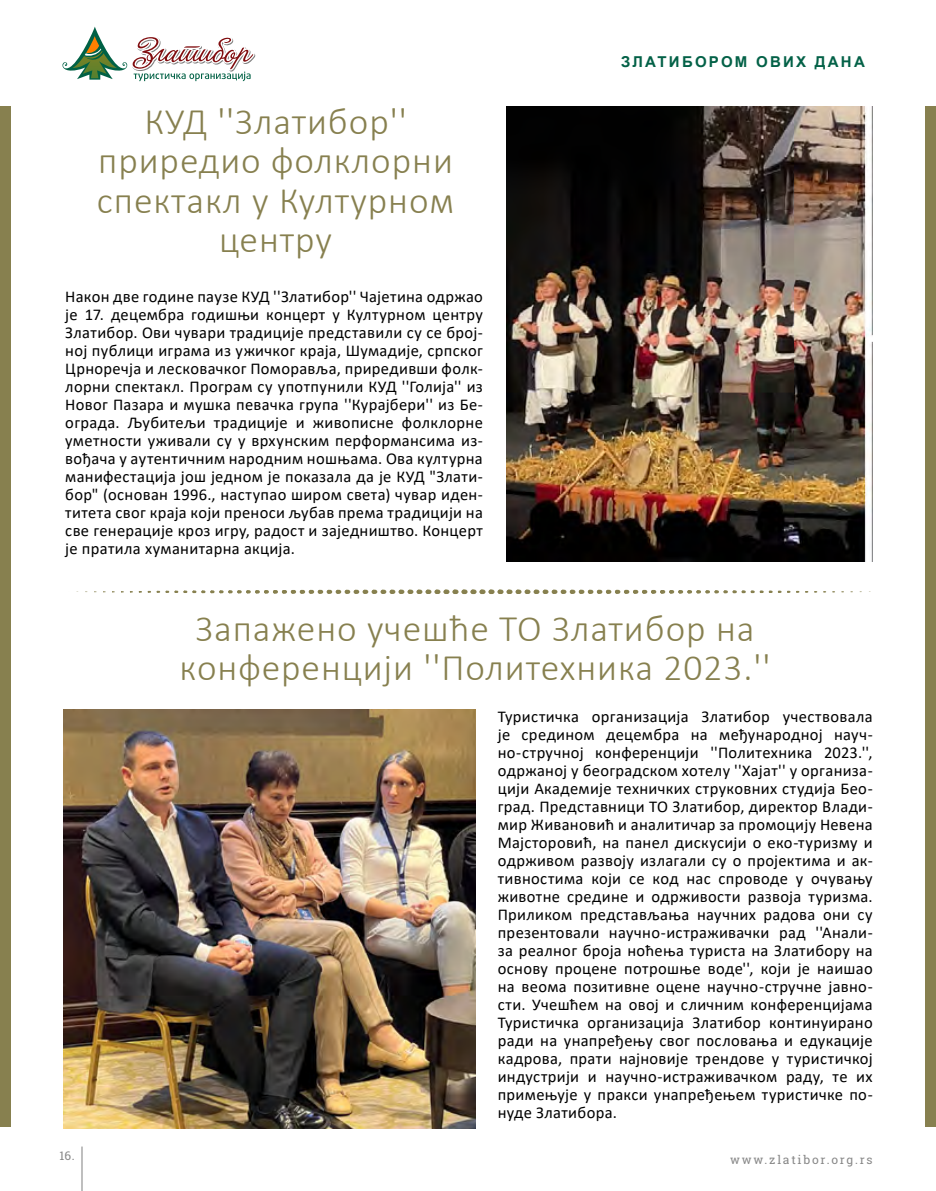
<style>
.page{position:relative;width:936px;height:1191px;background:#fff}
.page>*{position:absolute;margin:0;border:0;box-sizing:border-box;transform-origin:0 0}
.t1{font:300 37.5px/39px "Calibri";letter-spacing:.025em;color:#87804f;text-align:center}
.t2{font:16.5px/18px "Calibri";letter-spacing:.02em;color:#000;text-align:justify}
.t3{font:700 15px "Arial";letter-spacing:.15em;color:#036147}
.t4{font:12px "Roboto Slab";letter-spacing:.15em;color:#878787}
</style>
<div class="page">
<hr style="left:82px;top:1146px;width:1px;height:45px;background:#808080">
<div style="left:0;top:106px;width:10px;height:1020px;background:#87804f"></div>
<div style="left:925px;top:106px;width:10px;height:1020px;background:#87804f"></div>
<svg style="left:62px;top:27px;width:194px;height:54px"></svg>
<svg style="left:157px;top:589px;width:624px;height:5px"></svg>
<img style="left:506px;top:106px;width:366px;height:455px">
<img style="left:64px;top:709px;width:411px;height:419px">
<h1 class="t1" style="left:97px;top:102px;width:359px">КУД ''Златибор'' приредио фолклорни спектакл у Културном центру</h1>
<p class="t2" style="left:65px;top:287px;width:419px">Након две године паузе КУД ''Златибор'' Чајетина одржао је 17. децембра годишњи концерт у Културном центру Златибор. Ови чувари традиције представили су се број&shy;ној публици играма из ужичког краја, Шумадије, српског Црноречја и лесковачког Поморавља, приредивши фолк&shy;лорни спектакл. Програм су употпунили КУД ''Голија'' из Новог Пазара и мушка певачка група ''Курајбери'' из Бе&shy;ограда. Љубитељи традиције и живописне фолклорне уметности уживали су у врхунским перформансима из&shy;вођача у аутентичним народним ношњама. Ова културна манифестација још једном је показала да је КУД "Злати&shy;бор" (основан 1996., наступао широм света) чувар иден&shy;титета свог краја који преноси љубав према традицији на све генерације кроз игру, радост и заједништво. Концерт је пратила хуманитарна акција.</p>
<p class="t3" style="left:621px;top:51px;width:245px">ЗЛАТИБОРОМ ОВИХ ДАНА</p>
<h1 class="t1" style="left:179px;top:609px;width:592px">Запажено учешће ТО Златибор на конференцији ''Политехника 2023.''</h1>
<p class="t2" style="left:497px;top:707px;width:376px">Туристичка организација Златибор учествовала је средином децембра на међународној науч&shy;но-стручној конференцији ''Политехника 2023.'', одржаној у београдском хотелу ''Хајат'' у организа&shy;цији Академије техничких струковних студија Бео&shy;град. Представници ТО Златибор, директор Влади&shy;мир Живановић и аналитичар за промоцију Невена Мајсторовић, на панел дискусији о еко-туризму и одрживом развоју излагали су о пројектима и ак&shy;тивностима који се код нас спроводе у очувању животне средине и одрживости развоја туризма.<br>Приликом представљања научних радова они су презентовали научно-истраживачки рад ''Анали&shy;за реалног броја ноћења туриста на Златибору на основу процене потрошње воде'', који је наишао на веома позитивне оцене научно-стручне јавно&shy;сти. Учешћем на овој и сличним конференцијама Туристичка организација Златибор континуирано ради на унапређењу свог пословања и едукације кадрова, прати најновије трендове у туристичкој индустрији и научно-истраживачком раду, те их примењује у пракси унапређењем туристичке по&shy;нуде Златибора.</p>
<p class="t4" style="left:60px;top:1147px;width:17px">16.</p>
<p class="t4" style="left:730px;top:1151px;width:144px">www.zlatibor.org.rs</p>
</div>
